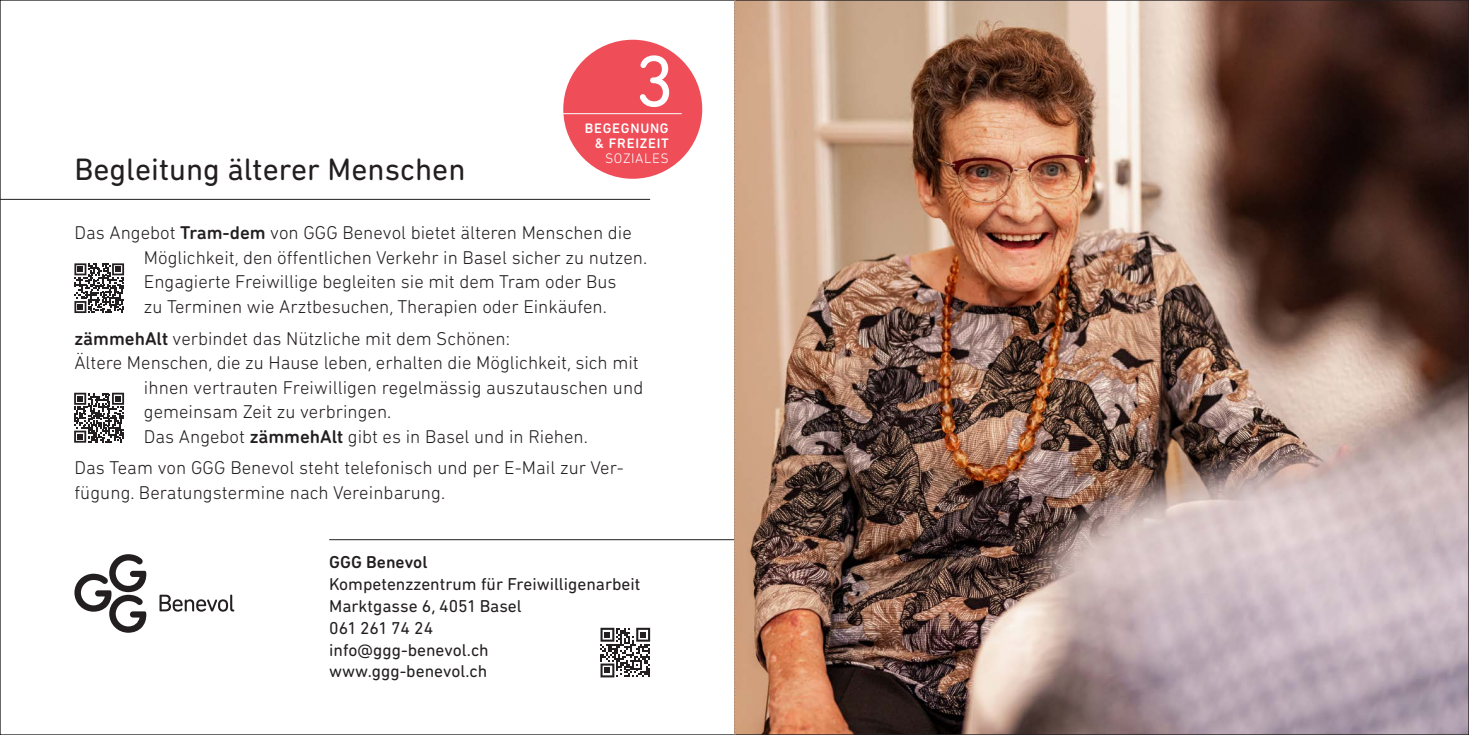
<style>
.page{position:relative;width:1469px;height:735px;background:#fff}
.page>*{position:absolute;margin:0;border:0;box-sizing:border-box;transform-origin:0 0}
.t1{font:73.5px "DIN Next Rounded LT Pro";color:#fff}
.t2{font:31.5px "DIN Next Rounded LT Pro";color:#231f20}
.t3{font:300 18.9px/24.5px "DIN Next Rounded LT Pro";color:#231f20}
.t4{font:17.5px/21.9px "DIN Next Rounded LT Pro";color:#231f20}
.t5{font:500 17.5px "DIN Next Rounded LT Pro";color:#231f20}
.t6{font:500 14px/14.9px "DIN Next Rounded LT Pro";letter-spacing:.05em;color:#fff;text-align:right}
.t7{font:300 14px "DIN Next Rounded LT Pro";letter-spacing:.04em;color:#fff}
.s1{font-weight:500}
</style>
<div class="page">
<hr style="left:0;top:199px;width:650px;height:1px;background:#231f20">
<div style="left:563px;top:40px;width:139px;height:139px;background:#ef4d58;border-radius:50%"></div>
<hr style="left:562px;top:113px;width:119px;height:1px;background:#fff">
<hr style="left:329px;top:539px;width:405px;height:1px;background:#231f20">
<svg style="left:74px;top:263px;width:50px;height:50px"></svg>
<svg style="left:600px;top:627px;width:50px;height:50px"></svg>
<svg style="left:74px;top:392px;width:50px;height:50px"></svg>
<img style="left:735px;top:2px;width:731px;height:730px">
<svg style="left:159px;top:594px;width:75px;height:17px"></svg>
<svg style="left:74px;top:554px;width:72px;height:78px"></svg>
<svg style="left:734px;top:0;width:1px;height:734px"></svg>
<h2 class="t2" style="left:74px;top:151px;width:392px">Begleitung älterer Menschen</h2>
<h1 class="t1" style="left:634px;top:39px;width:41px">3</h1>
<p class="t6" style="left:585px;top:120px;width:85px">BEGEGNUNG &amp; FREIZEIT</p>
<p class="t7" style="left:605px;top:150px;width:65px">SOZIALES</p>
<p class="t3" style="left:144px;top:220px;width:505px;text-indent:-69px">Das Angebot <span class="s1">Tram-dem</span> von GGG Benevol bietet älteren Menschen die Möglichkeit, den öffentlichen Verkehr in Basel sicher zu nutzen.<br>Engagierte Freiwillige begleiten sie mit dem Tram oder Bus<br>zu Terminen wie Arztbesuchen, Therapien oder Einkäufen.</p>
<p class="t3" style="left:74px;top:325px;width:437px"><span class="s1">zämmehAlt</span> verbindet das Nützliche mit dem Schönen:</p>
<p class="t3" style="left:74px;top:350px;width:566px">Ältere Menschen, die zu Hause leben, erhalten die Möglichkeit, sich mit</p>
<p class="t3" style="left:144px;top:374px;width:501px">ihnen vertrauten Freiwilligen regelmässig auszutauschen und</p>
<p class="t3" style="left:144px;top:399px;width:249px">gemeinsam Zeit zu verbringen.</p>
<p class="t3" style="left:144px;top:423px;width:445px">Das Angebot <span class="s1">zämmehAlt</span> gibt es in Basel und in Riehen.</p>
<p class="t3" style="left:74px;top:455px;width:549px">Das Team von GGG Benevol steht telefonisch und per E-Mail zur Ver&shy;fügung. Beratungstermine nach Vereinbarung.</p>
<p class="t5" style="left:329px;top:551px;width:100px">GGG Benevol</p>
<p class="t4" style="left:329px;top:572px;width:313px">Kompetenzzentrum für Freiwilligenarbeit<br>Marktgasse 6, 4051 Basel<br>061 261 74 24<br>info@ggg-benevol.ch www.ggg-benevol.ch</p>
</div>
